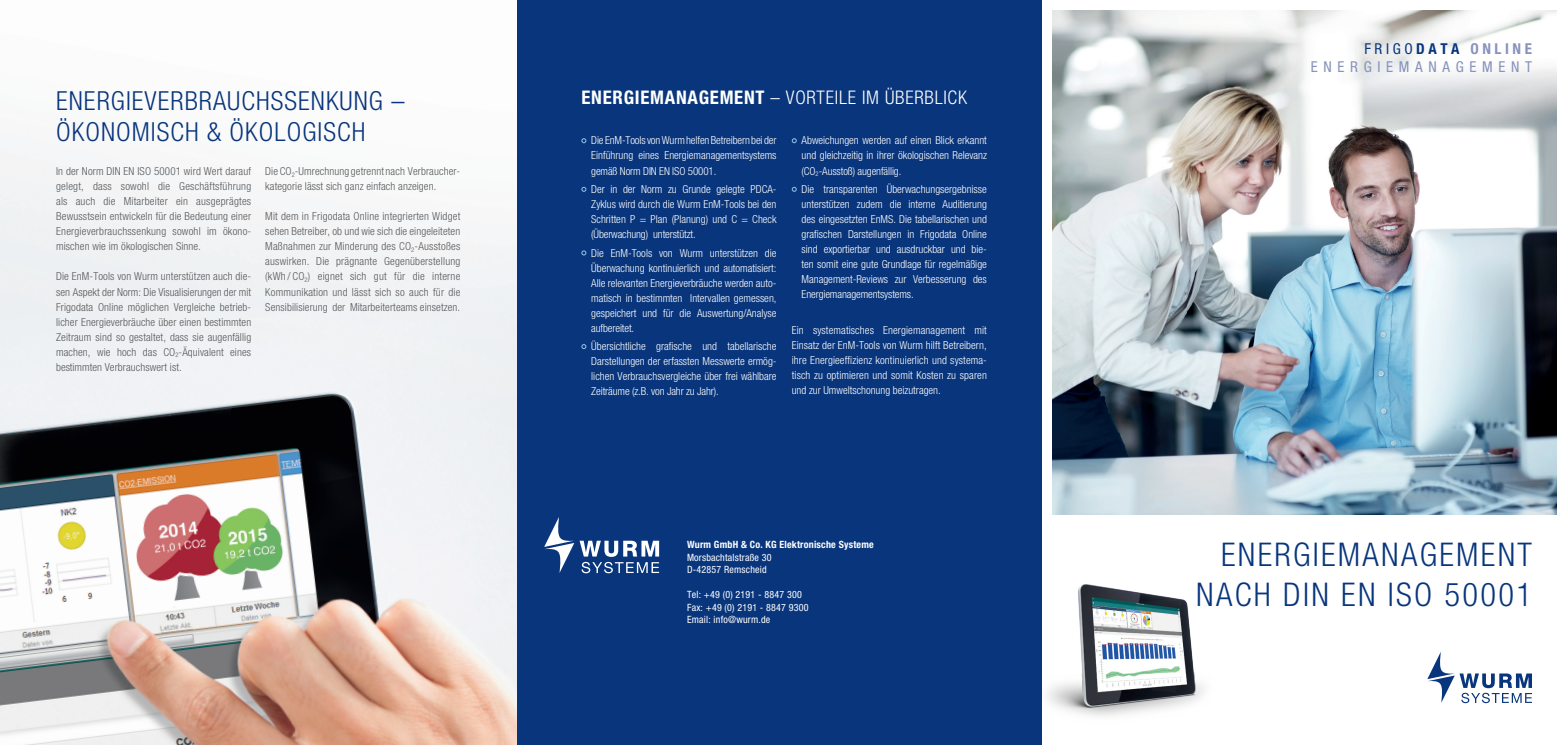
<style>
.page{position:relative;width:1567px;height:745px;background:#fff}
.page>*{position:absolute;margin:0;border:0;box-sizing:border-box;transform-origin:0 0}
.t1{font:300 condensed 32.62px/39.1px "Helvetica Neue";letter-spacing:.07em;color:#08357c;text-align:right}
.t2{font:300 condensed 26.25px/31.2px "Helvetica Neue";letter-spacing:.04em;color:#08357c}
.t3{font:300 condensed 18.75px "Helvetica Neue";letter-spacing:.04em;color:#fff}
.t4{font:condensed 15px/18px "Helvetica Neue";letter-spacing:.38em;color:#8892bc;text-align:right}
.t5{font:300 condensed 11px/15px "Helvetica Neue";color:#fff;text-align:justify}
.t6{font:300 condensed 11px/15px "Helvetica Neue";letter-spacing:.01em;color:#57585a;text-align:justify}
.t7{font:condensed 10px/12.5px "Helvetica Neue";letter-spacing:.02em;color:#fff}
.t8{font:700 condensed 10px "Helvetica Neue";letter-spacing:.02em;color:#fff}
.s1{font-weight:700}
.s2{color:#08357c}
.s3{font-weight:700;color:#08357c}
</style>
<div class="page">
<img style="left:1052px;top:11px;width:504px;height:503px">
<svg style="left:1427px;top:652px;width:104px;height:50px"></svg>
<img style="left:1047px;top:584px;width:157px;height:132px">
<img style="left:0;top:139px;width:517px;height:605px">
<div style="left:517px;top:0;width:525px;height:744px;background:#08357c"></div>
<svg style="left:544px;top:517px;width:115px;height:56px"></svg>
<svg style="left:581px;top:138px;width:5px;height:5px"></svg>
<svg style="left:581px;top:187px;width:5px;height:5px"></svg>
<svg style="left:581px;top:250px;width:5px;height:5px"></svg>
<svg style="left:581px;top:344px;width:5px;height:5px"></svg>
<svg style="left:791px;top:138px;width:5px;height:5px"></svg>
<svg style="left:791px;top:187px;width:5px;height:5px"></svg>
<h2 class="t2" style="left:56px;top:84px;width:350px">ENERGIEVERBRAUCHSSENKUNG –<br>ÖKONOMISCH &amp; ÖKOLOGISCH</h2>
<p class="t6" style="left:56px;top:164px;width:197px">In der Norm DIN EN ISO 50001 wird Wert darauf gelegt, dass sowohl die Geschäftsführung als auch die Mitarbeiter ein ausgeprägtes Bewusstsein entwickeln für die Bedeutung einer Energieverbrauchssenkung sowohl im ökono&shy;mischen wie im ökologischen Sinne.</p>
<p class="t6" style="left:56px;top:269px;width:197px">Die EnM-Tools von Wurm unterstützen auch die&shy;sen Aspekt der Norm: Die Visualisierungen der mit Frigodata Online möglichen Vergleiche betrieb&shy;licher Energieverbräuche über einen bestimmten Zeitraum sind so gestaltet, dass sie augenfällig machen, wie hoch das CO<sub>2</sub>-Äquivalent eines bestimmten Verbrauchswert ist.</p>
<p class="t6" style="left:265px;top:164px;width:196px">Die CO<sub>2</sub>-Umrechnung getrennt nach Verbraucher&shy;kategorie lässt sich ganz einfach anzeigen.</p>
<p class="t6" style="left:265px;top:209px;width:197px">Mit dem in Frigodata Online integrierten Widget sehen Betreiber, ob und wie sich die eingeleiteten Maßnahmen zur Minderung des CO<sub>2</sub>-Ausstoßes auswirken. Die prägnante Gegenüberstellung (kWh / CO<sub>2</sub>) eignet sich gut für die interne Kommunikation und lässt sich so auch für die Sensibilisierung der Mitarbeiterteams einsetzen.</p>
<h3 class="t3" style="left:581px;top:86px;width:387px"><span class="s1">ENERGIEMANAGEMENT</span> – VORTEILE IM ÜBERBLICK</h3>
<p class="t5" style="left:591px;top:133px;width:187px">Die EnM-Tools von Wurm helfen Betreibern bei der Einführung eines Energiemanagementsystems gemäß Norm DIN EN ISO 50001.</p>
<p class="t5" style="left:591px;top:181px;width:187px">Der in der Norm zu Grunde gelegte PDCA-Zyklus wird durch die Wurm EnM-Tools bei den Schritten P = Plan (Planung) und C = Check (Überwachung) unterstützt.</p>
<p class="t5" style="left:591px;top:245px;width:187px">Die EnM-Tools von Wurm unterstützen die Überwachung kontinuierlich und automatisiert:<br>Alle relevanten Energieverbräuche werden auto&shy;matisch in bestimmten Intervallen gemessen, gespeichert und für die Auswertung/Analyse aufbereitet.</p>
<p class="t5" style="left:591px;top:338px;width:187px">Übersichtliche grafische und tabellarische Darstellungen der erfassten Messwerte ermög&shy;lichen Verbrauchsvergleiche über frei wählbare Zeiträume (z.B. von Jahr zu Jahr).</p>
<p class="t5" style="left:801px;top:133px;width:187px">Abweichungen werden auf einen Blick erkannt und gleichzeitig in ihrer ökologischen Relevanz (CO<sub>2</sub>-Ausstoß) augenfällig.</p>
<p class="t5" style="left:801px;top:181px;width:187px">Die transparenten Überwachungsergebnisse unterstützen zudem die interne Auditierung des eingesetzten EnMS. Die tabellarischen und grafischen Darstellungen in Frigodata Online sind exportierbar und ausdruckbar und bie&shy;ten somit eine gute Grundlage für regelmäßige Management-Reviews zur Verbesserung des Energiemanagementsystems.</p>
<p class="t5" style="left:791px;top:322px;width:197px">Ein systematisches Energiemanagement mit Einsatz der EnM-Tools von Wurm hilft Betreibern, ihre Energieeffizienz kontinuierlich und systema&shy;tisch zu optimieren und somit Kosten zu sparen und zur Umweltschonung beizutragen.</p>
<p class="t8" style="left:687px;top:538px;width:188px">Wurm GmbH &amp; Co. KG Elektronische Systeme</p>
<p class="t7" style="left:687px;top:550px;width:86px">Morsbachtalstraße 30<br>D-42857 Remscheid</p>
<p class="t7" style="left:687px;top:588px;width:123px">Tel: +49 (0) 2191 - 8847 300<br>Fax: +49 (0) 2191 - 8847 9300<br>Email: info@wurm.de</p>
<h3 class="t4" style="left:1310px;top:39px;width:222px"><span class="s2">FRIGO</span><span class="s3">DATA</span> <span class="s1">ONLINE<br></span>ENERGIEMANAGEMENT</h3>
<h1 class="t1" style="left:1196px;top:534px;width:337px">ENERGIEMANAGEMENT<br>NACH DIN EN ISO 50001</h1>
</div>
